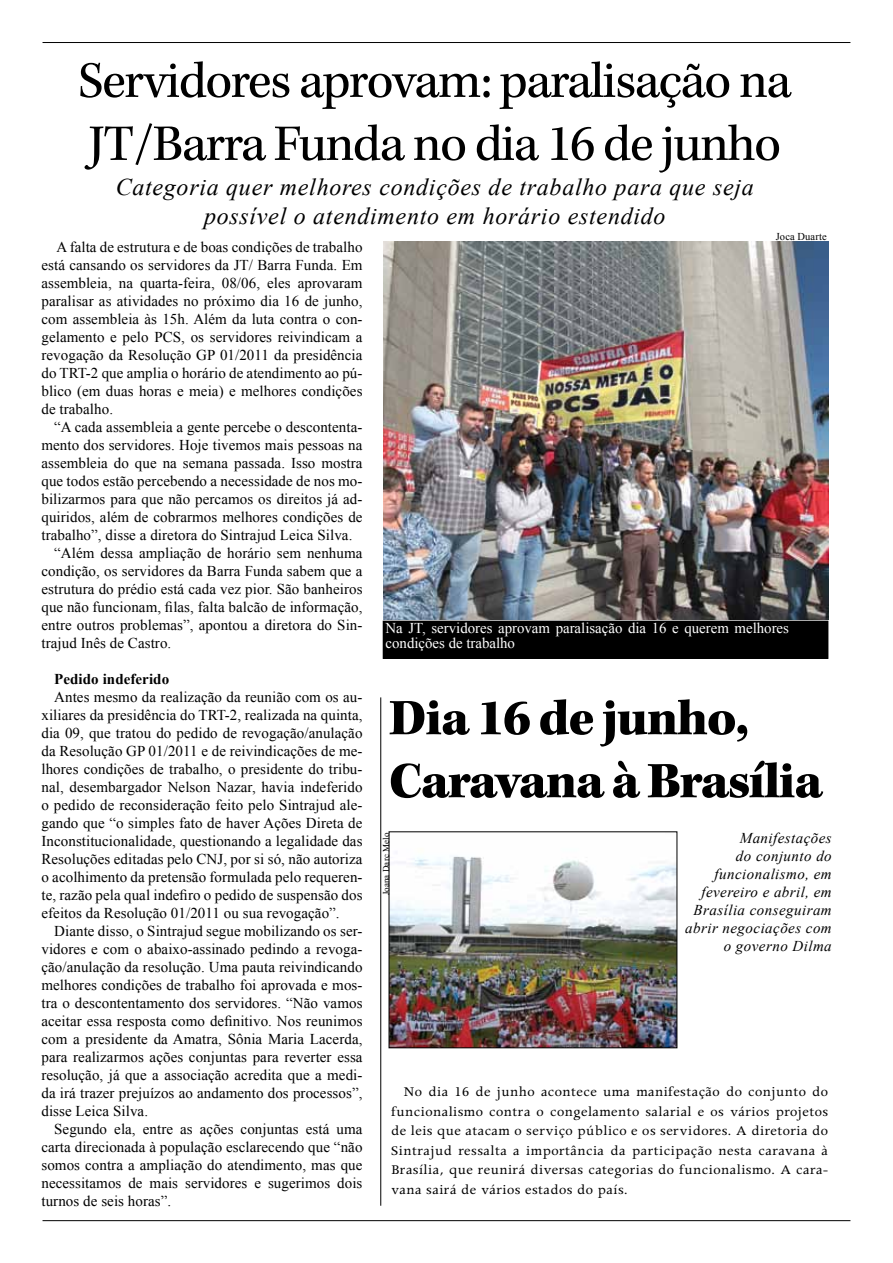
<style>
.page{position:relative;width:893px;height:1263px;background:#fff}
.page>*{position:absolute;margin:0;border:0;box-sizing:border-box;transform-origin:0 0}
.t1{font:52.5px/63px "Kepler Std";letter-spacing:-.03em;color:#000}
.t2{font:900 52.5px/63px "Kepler Std";letter-spacing:-.03em;color:#000}
.t3{font:italic 24px/28.8px "Times New Roman";letter-spacing:.03em;color:#000;text-align:center}
.t4{font:15px/18px "Times New Roman";letter-spacing:.005em;color:#000;text-align:justify}
.t5{font:15px/19.5px "Apollo MT Std";letter-spacing:.03em;color:#000;text-align:justify}
.t6{font:italic 15px/18px "Times New Roman";letter-spacing:.03em;color:#000;text-align:right}
.t7{font:15px/15px "Times New Roman";color:#fff}
.t8{font:700 15px "Times New Roman";letter-spacing:.005em;color:#000}
.t9{font:10.5px "Times New Roman";letter-spacing:.01em;color:#000}
.t10{font:9px "Times New Roman";letter-spacing:.01em;color:#000}
</style>
<div class="page">
<hr style="left:43px;top:42px;width:807px;height:1px;background:#000">
<hr style="left:43px;top:1220px;width:807px;height:1px;background:#000">
<img style="left:391px;top:856px;width:284px;height:190px">
<div style="left:389px;top:832px;width:288px;height:216px;border:1px solid #000"></div>
<hr style="left:380px;top:697px;width:1px;height:509px;background:#000">
<div style="left:383px;top:621px;width:445px;height:37px;background:#000"></div>
<div style="left:383px;top:621px;width:445px;height:38px;border:1px solid #000"></div>
<img style="left:383px;top:242px;width:445px;height:378px">
<h1 class="t1" style="left:78px;top:51px;width:715px">Servidores aprovam: paralisação na<br>JT/Barra Funda no dia 16 de junho</h1>
<h2 class="t3" style="left:116px;top:172px;width:640px">Categoria quer melhores condições de trabalho para que seja possível o atendimento em horário estendido</h2>
<p class="t4" style="left:41px;top:238px;width:323px;text-indent:15px">A falta de estrutura e de boas condições de trabalho está cansando os servidores da JT/ Barra Funda. Em assembleia, na quarta-feira, 08/06, eles aprovaram paralisar as atividades no próximo dia 16 de junho, com assembleia às 15h. Além da luta contra o con&shy;gelamento e pelo PCS, os servidores reivindicam a revogação da Resolução GP 01/2011 da presidência do TRT-2 que amplia o horário de atendimento ao pú&shy;blico (em duas horas e meia) e melhores condições de trabalho.</p>
<p class="t4" style="left:54px;top:418px;width:310px">“A cada assembleia a gente percebe o descontenta-</p>
<p class="t4" style="left:41px;top:436px;width:323px">mento dos servidores. Hoje tivemos mais pessoas na</p>
<p class="t4" style="left:41px;top:454px;width:323px">assembleia do que na semana passada. Isso mostra</p>
<p class="t4" style="left:41px;top:472px;width:323px">que todos estão percebendo a necessidade de nos mo-</p>
<p class="t4" style="left:41px;top:490px;width:323px">bilizarmos para que não percamos os direitos já ad-</p>
<p class="t4" style="left:41px;top:508px;width:323px">quiridos, além de cobrarmos melhores condições de</p>
<p class="t4" style="left:41px;top:526px;width:312px">trabalho”, disse a diretora do Sintrajud Leica Silva.</p>
<p class="t4" style="left:54px;top:544px;width:310px">“Além dessa ampliação de horário sem nenhuma</p>
<p class="t4" style="left:41px;top:562px;width:323px">condição, os servidores da Barra Funda sabem que a</p>
<p class="t4" style="left:41px;top:580px;width:323px">estrutura do prédio está cada vez pior. São banheiros</p>
<p class="t4" style="left:41px;top:598px;width:323px">que não funcionam, filas, falta balcão de informação,</p>
<p class="t4" style="left:41px;top:616px;width:323px">entre outros problemas”, apontou a diretora do Sin-</p>
<p class="t4" style="left:41px;top:634px;width:131px">trajud Inês de Castro.</p>
<p class="t8" style="left:54px;top:669px;width:116px">Pedido indeferido</p>
<p class="t4" style="left:41px;top:688px;width:323px;text-indent:13px">Antes mesmo da realização da reunião com os au&shy;xiliares da presidência do TRT-2, realizada na quinta, dia 09, que tratou do pedido de revogação/anulação da Resolução GP 01/2011 e de reivindicações de me&shy;lhores condições de trabalho, o presidente do tribu&shy;nal, desembargador Nelson Nazar, havia indeferido o pedido de reconsideração feito pelo Sintrajud ale&shy;gando que “o simples fato de haver Ações Direta de Inconstitucionalidade, questionando a legalidade das Resoluções editadas pelo CNJ, por si só, não autoriza o acolhimento da pretensão formulada pelo requeren&shy;te, razão pela qual indefiro o pedido de suspensão dos efeitos da Resolução 01/2011 ou sua revogação”.</p>
<p class="t4" style="left:41px;top:922px;width:323px;text-indent:13px">Diante disso, o Sintrajud segue mobilizando os ser&shy;vidores e com o abaixo-assinado pedindo a revoga&shy;ção/anulação da resolução. Uma pauta reivindicando melhores condições de trabalho foi aprovada e mos&shy;tra o descontentamento dos servidores. “Não vamos aceitar essa resposta como definitivo. Nos reunimos com a presidente da Amatra, Sônia Maria Lacerda, para realizarmos ações conjuntas para reverter essa resolução, já que a associação acredita que a medi&shy;da irá trazer prejuízos ao andamento dos processos”, disse Leica Silva.</p>
<p class="t4" style="left:41px;top:1120px;width:323px;text-indent:13px">Segundo ela, entre as ações conjuntas está uma carta direcionada à população esclarecendo que “não somos contra a ampliação do atendimento, mas que necessitamos de mais servidores e sugerimos dois turnos de seis horas”.</p>
<p class="t9" style="left:776px;top:229px;width:52px">Joca Duarte</p>
<p class="t7" style="left:386px;top:621px;width:405px">Na JT, servidores aprovam paralisação dia 16 e querem melhores condições de trabalho</p>
<h1 class="t2" style="left:389px;top:688px;width:435px">Dia 16 de junho,<br>Caravana à Brasília</h1>
<p class="t10" style="left:380px;top:895px;width:64px;rotate:-90deg">Joana Darc Melo</p>
<p class="t6" style="left:685px;top:829px;width:148px">Manifestações<br>do conjunto do funcionalismo, em fevereiro e abril, em<br>Brasília conseguiram abrir negociações com o governo Dilma</p>
<p class="t5" style="left:391px;top:1083px;width:438px;text-indent:13px">No dia 16 de junho acontece uma manifestação do conjunto do funcionalismo contra o congelamento salarial e os vários projetos de leis que atacam o serviço público e os servidores. A diretoria do Sintrajud ressalta a importância da participação nesta caravana à Brasília, que reunirá diversas categorias do funcionalismo. A cara&shy;vana sairá de vários estados do país.</p>
</div>
